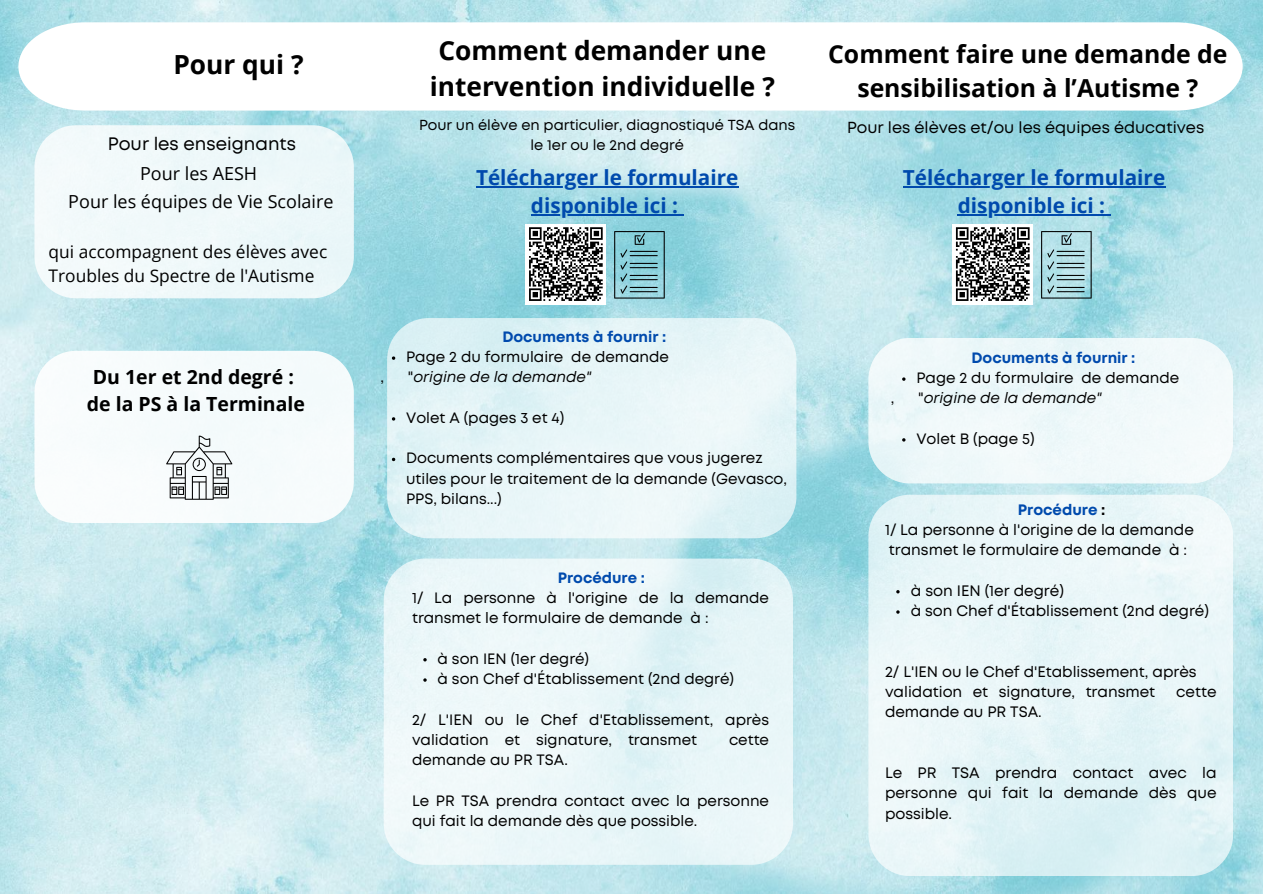
<style>
.page{position:relative;width:1263px;height:894px;background:#fff}
.page>*{position:absolute;margin:0;border:0;box-sizing:border-box;transform-origin:0 0}
.t1{font:700 26.25px/36px "Open Sans";color:#000;text-align:center}
.t2{font:700 24.75px/33.8px "Open Sans";color:#000;text-align:center}
.t3{font:700 20.7px/28px "Open Sans";color:#004aad;text-align:center}
.t4{font:700 19.5px/27px "Open Sans";color:#000;text-align:center}
.t5{font:18px/27.9px "Open Sans";color:#000;text-align:center}
.t6{font:18px "Mont";color:#000}
.t7{font:17.4px/23.5px "Open Sans";color:#000}
.t8{font:16.05px "Mont";color:#000}
.t9{font:15.15px/20.2px "Mont";color:#000}
.t10{font:15px/20.2px "Mont";color:#000}
.t11{font:700 15px "Mont";color:#004aad}
.t12{font:italic 15px "Mont";color:#000}
.t13{font:14.55px/20.2px "Mont";color:#000;text-align:center}
.s1{font-style:normal}
.s2{font-weight:700;color:#004aad}
.s3{font-weight:700}
</style>
<div class="page">
<img style="left:0;top:0;width:1263px;height:893px">
<svg style="left:18px;top:22px;width:1225px;height:88px"></svg>
<div style="left:34px;top:125px;width:320px;height:173px;background:#eff8fa"></div>
<svg style="left:34px;top:351px;width:320px;height:172px"></svg>
<svg style="left:166px;top:435px;width:66px;height:64px"></svg>
<svg style="left:387px;top:318px;width:409px;height:220px;background:#e5f4f7"></svg>
<svg style="left:868px;top:338px;width:365px;height:145px;fill:#f0f8fa"></svg>
<svg style="left:392px;top:356px;width:3px;height:4px"></svg>
<svg style="left:392px;top:457px;width:3px;height:4px"></svg>
<div style="left:384px;top:558px;width:409px;height:306px;background:linear-gradient(to right,#eff8fa,#e4f4f7);border-radius:42px"></div>
<svg style="left:423px;top:658px;width:4px;height:3px"></svg>
<svg style="left:423px;top:678px;width:4px;height:3px"></svg>
<div style="left:868px;top:494px;width:365px;height:381px;background:linear-gradient(to bottom,#edf8f9,#e1f3f6);border-radius:42px"></div>
<svg style="left:896px;top:590px;width:4px;height:3px"></svg>
<svg style="left:896px;top:610px;width:4px;height:3px"></svg>
<div style="left:952px;top:223px;width:81px;height:81px;background:#fff"></div>
<svg style="left:955px;top:227px;width:75px;height:74px"></svg>
<svg style="left:1041px;top:231px;width:51px;height:67px;background:#96bcc2"></svg>
<hr style="left:903px;top:186px;width:262px;height:1px;background:#004aad">
<hr style="left:958px;top:214px;width:147px;height:1px;background:#004aad">
<div style="left:525px;top:223px;width:81px;height:81px;background:#fff"></div>
<svg style="left:529px;top:227px;width:74px;height:74px"></svg>
<svg style="left:614px;top:231px;width:51px;height:67px;background:#76afb9"></svg>
<hr style="left:476px;top:186px;width:262px;height:1px;background:#004aad">
<hr style="left:531px;top:214px;width:147px;height:1px;background:#004aad">
<h1 class="t1" style="left:173px;top:46px;width:132px">Pour qui ?</h1>
<p class="t6" style="left:108px;top:137px;width:190px">Pour les enseignants</p>
<p class="t5" style="left:68px;top:159px;width:267px">Pour les AESH<br>Pour les équipes de Vie Scolaire</p>
<p class="t7" style="left:49px;top:240px;width:280px">qui accompagnent des élèves avec<br>Troubles du Spectre de l'Autisme</p>
<h3 class="t4" style="left:87px;top:363px;width:220px">Du 1er et 2nd degré : de la PS à la Terminale</h3>
<h1 class="t1" style="left:430px;top:32px;width:347px">Comment demander une intervention individuelle ?</h1>
<p class="t13" style="left:419px;top:116px;width:378px">Pour un élève en particulier, diagnostiqué TSA dans le 1er ou le 2nd degré</p>
<h3 class="t3" style="left:476px;top:163px;width:264px">Télécharger le formulaire disponible ici :</h3>
<h2 class="t2" style="left:828px;top:37px;width:401px">Comment faire une demande de sensibilisation à l’Autisme ?</h2>
<p class="t8" style="left:847px;top:122px;width:358px">Pour les élèves et/ou les équipes éducatives</p>
<h3 class="t3" style="left:903px;top:163px;width:264px">Télécharger le formulaire disponible ici :</h3>
<p class="t11" style="left:502px;top:331px;width:166px">Documents à fournir :</p>
<p class="t10" style="left:406px;top:348px;width:264px">Page 2 du formulaire de demande</p>
<p class="t10" style="left:381px;top:368px;width:5px">,</p>
<p class="t12" style="left:408px;top:371px;width:185px"><span class="s1">"</span>origine de la demande"</p>
<p class="t10" style="left:406px;top:408px;width:160px">Volet A (pages 3 et 4)</p>
<p class="t10" style="left:406px;top:449px;width:382px">Documents complémentaires que vous jugerez utiles pour le traitement de la demande (Gevasco,<br>PPS, bilans...)</p>
<p class="t11" style="left:558px;top:571px;width:88px">Procédure :</p>
<p class="t10" style="left:412px;top:588px;width:358px">1/ La personne à l'origine de la demande transmet le formulaire de demande à :</p>
<p class="t10" style="left:438px;top:649px;width:298px">à son IEN (1er degré)<br>à son Chef d'Établissement (2nd degré)</p>
<p class="t10" style="left:412px;top:710px;width:358px">2/ L'IEN ou le Chef d'Etablissement, après validation et signature, transmet</p>
<p class="t10" style="left:729px;top:730px;width:42px">cette</p>
<p class="t10" style="left:412px;top:750px;width:157px">demande au PR TSA.</p>
<p class="t10" style="left:412px;top:791px;width:358px">Le PR TSA prendra contact avec la personne qui fait la demande dès que possible.</p>
<p class="t11" style="left:971px;top:352px;width:166px">Documents à fournir :</p>
<p class="t10" style="left:916px;top:368px;width:264px">Page 2 du formulaire de demande</p>
<p class="t10" style="left:891px;top:389px;width:5px">,</p>
<p class="t12" style="left:918px;top:392px;width:185px"><span class="s1">"</span>origine de la demande"</p>
<p class="t10" style="left:916px;top:429px;width:120px">Volet B (page 5)</p>
<p class="t9" style="left:885px;top:500px;width:310px;text-indent:133px"><span class="s2">Procédure</span> <span class="s3">:<br></span>1/ La personne à l'origine de la demande transmet le formulaire de demande à :</p>
<p class="t9" style="left:911px;top:581px;width:300px">à son IEN (1er degré)<br>à son Chef d'Établissement (2nd degré)</p>
<p class="t9" style="left:885px;top:662px;width:313px">2/ L'IEN ou le Chef d'Etablissement, après validation et signature, transmet</p>
<p class="t9" style="left:1176px;top:682px;width:42px">cette</p>
<p class="t9" style="left:885px;top:702px;width:158px">demande au PR TSA.</p>
<p class="t9" style="left:885px;top:763px;width:333px;text-align:justify">Le PR TSA prendra contact avec la personne qui fait la demande dès que possible.</p>
</div>
